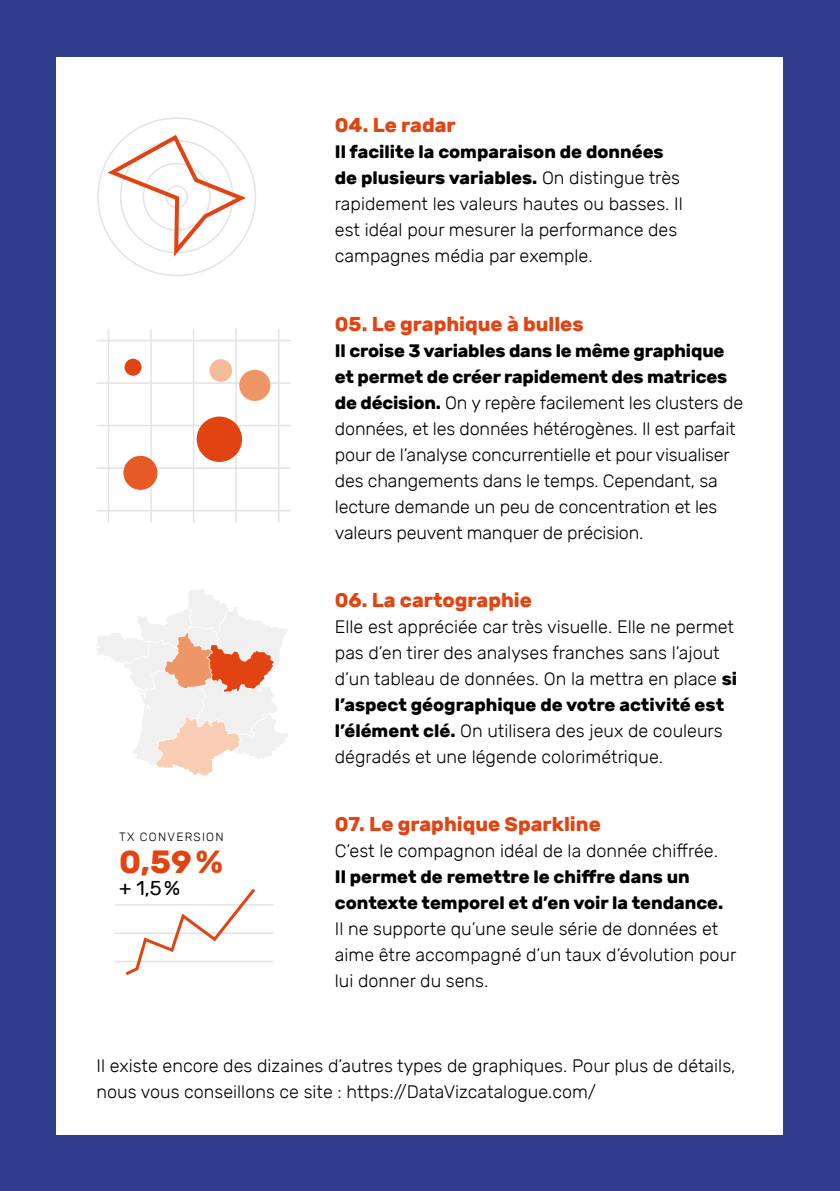
<style>
.page{position:relative;width:840px;height:1191px;background:#fff}
.page>*{position:absolute;margin:0;border:0;box-sizing:border-box;transform-origin:0 0}
.t1{font:700 32px "Rubik";color:#e14412}
.t2{font:700 20px "Rubik";color:#e14412}
.t3{font:20px "Rubik";color:#000}
.t4{font:300 18px/26px "Rubik";color:#000}
.t5{font:700 18px/26px "Rubik";color:#000}
.t6{font:300 12px "Rubik";letter-spacing:.1em;color:#000}
.s1{font-weight:700}
</style>
<div class="page">
<div style="left:0;top:0;width:839px;height:1191px;background:#313e8e"></div>
<div style="left:57px;top:57px;width:725px;height:1077px;background:#fff"></div>
<hr style="left:96px;top:510px;width:194px;height:1px;background:#e3e3e3">
<hr style="left:96px;top:467px;width:194px;height:2px;background:#e3e3e3">
<hr style="left:96px;top:425px;width:194px;height:1px;background:#e3e3e3">
<hr style="left:96px;top:382px;width:194px;height:2px;background:#e3e3e3">
<hr style="left:96px;top:340px;width:194px;height:1px;background:#e3e3e3">
<hr style="left:108px;top:329px;width:1px;height:193px;background:#e3e3e3">
<hr style="left:150px;top:329px;width:2px;height:193px;background:#e3e3e3">
<hr style="left:193px;top:329px;width:1px;height:193px;background:#e3e3e3">
<hr style="left:235px;top:329px;width:2px;height:193px;background:#e3e3e3">
<hr style="left:278px;top:329px;width:1px;height:193px;background:#e3e3e3">
<div style="left:196px;top:416px;width:46px;height:46px;background:#e14412;border-radius:50%"></div>
<div style="left:239px;top:370px;width:31px;height:31px;background:#ef9669;border-radius:50%"></div>
<div style="left:209px;top:359px;width:23px;height:23px;background:#f6bb9a;border-radius:50%"></div>
<div style="left:123px;top:456px;width:34px;height:34px;background:#e55a26;border-radius:50%"></div>
<div style="left:124px;top:359px;width:17px;height:17px;background:#e14412;border-radius:50%"></div>
<svg style="left:103px;top:132px;width:148px;height:130px"></svg>
<svg style="left:97px;top:589px;width:191px;height:186px"></svg>
<hr style="left:115px;top:960px;width:158px;height:2px;background:#e3e3e3">
<hr style="left:115px;top:932px;width:158px;height:2px;background:#e3e3e3">
<hr style="left:115px;top:904px;width:158px;height:1px;background:#e3e3e3">
<svg style="left:122px;top:888px;width:136px;height:88px"></svg>
<p class="t2" style="left:334px;top:113px;width:122px">04. Le radar</p>
<p class="t4" style="left:334px;top:139px;width:349px"><span class="s1">Il facilite la comparaison de données de plusieurs variables.</span> On distingue très rapidement les valeurs hautes ou basses. Il est idéal pour mesurer la performance des campagnes média par exemple.</p>
<p class="t2" style="left:334px;top:312px;width:250px">05. Le graphique à bulles</p>
<p class="t4" style="left:334px;top:337px;width:409px"><span class="s1">Il croise 3 variables dans le même graphique et permet de créer rapidement des matrices de décision.</span> On y repère facilement les clusters de données, et les données hétérogènes. Il est parfait pour de l’analyse concurrentielle et pour visualiser des changements dans le temps. Cependant, sa lecture demande un peu de concentration et les valeurs peuvent manquer de précision.</p>
<p class="t6" style="left:119px;top:830px;width:106px">TX CONVERSION</p>
<h1 class="t1" style="left:119px;top:843px;width:105px">0,59%</h1>
<p class="t3" style="left:119px;top:877px;width:62px">+ 1,5%</p>
<p class="t2" style="left:334px;top:588px;width:198px">06. La cartographie</p>
<p class="t4" style="left:334px;top:614px;width:403px">Elle est appréciée car très visuelle. Elle ne permet pas d’en tirer des analyses franches sans l’ajout d’un tableau de données. On la mettra en place <span class="s1">si l’aspect géographique de votre activité est l’élément clé.</span> On utilisera des jeux de couleurs dégradés et une légende colorimétrique.</p>
<p class="t2" style="left:334px;top:812px;width:267px">07. Le graphique Sparkline</p>
<p class="t4" style="left:334px;top:838px;width:384px">C’est le compagnon idéal de la donnée chiffrée.</p>
<p class="t5" style="left:334px;top:864px;width:390px">Il permet de remettre le chiffre dans un contexte temporel et d’en voir la tendance.</p>
<p class="t4" style="left:334px;top:916px;width:403px">Il ne supporte qu’une seule série de données et aime être accompagné d’un taux d’évolution pour lui donner du sens.</p>
<p class="t4" style="left:96px;top:1052px;width:640px">Il existe encore des dizaines d’autres types de graphiques. Pour plus de détails, nous vous conseillons ce site : https://DataVizcatalogue.com/</p>
</div>
